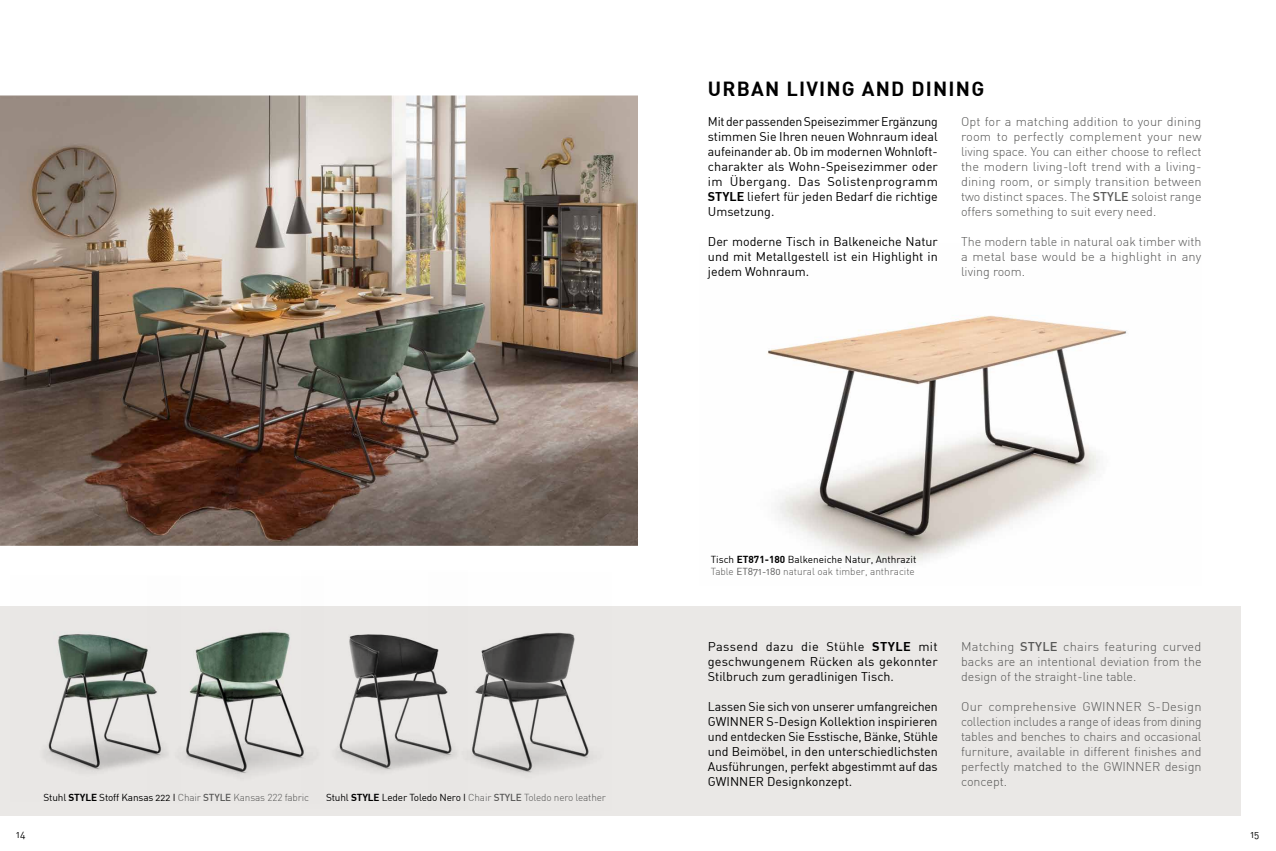
<style>
.page{position:relative;width:1276px;height:851px;background:#fff}
.page>*{position:absolute;margin:0;border:0;box-sizing:border-box;transform-origin:0 0}
.t1{font:20px "DIN Bold";letter-spacing:.06em;color:#000}
.t2{font:300 12.5px/15px "DIN";color:#575756;text-align:justify}
.t3{font:12.5px/15px "DIN Regular Alternate";color:#000;text-align:justify}
.t4{font:10px "DIN Regular Alternate";color:#000}
.t5{font:300 10px "DIN";letter-spacing:-.01em;color:#575756}
.s1{font-family:"DIN Bold"}
.s2{font-weight:500}
.s3{font-family:"DIN";font-weight:300;color:#575756}
.s4{font-family:"DIN";font-weight:500;color:#575756}
.s5{font-family:"DIN Regular Alternate";font-weight:400;color:#000}
.s6{font-family:"DIN Bold";font-weight:400;color:#000}
.s7{font-family:"DIN Regular Alternate";font-weight:400}
</style>
<div class="page">
<div style="left:0;top:605px;width:1240px;height:210px;background:#eae8e6"></div>
<img style="left:0;top:95px;width:638px;height:450px">
<img style="left:10px;top:605px;width:138px;height:167px">
<img style="left:324px;top:605px;width:105px;height:166px">
<img style="left:429px;top:605px;width:182px;height:168px">
<img style="left:767px;top:315px;width:360px;height:249px">
<img style="left:148px;top:605px;width:176px;height:171px">
<h1 class="t1" style="left:708px;top:75px;width:278px">URBAN LIVING AND DINING</h1>
<p class="t3" style="left:708px;top:113px;width:231px">Mit der passenden Speisezimmer Ergänzung stimmen Sie Ihren neuen Wohnraum ideal aufeinander ab. Ob im modernen Wohnloft&shy;charakter als Wohn-Speisezimmer oder im Übergang. Das Solistenprogramm <span class="s1">STYLE</span> liefert für jeden Bedarf die richtige Umsetzung.</p>
<p class="t3" style="left:708px;top:233px;width:231px">Der moderne Tisch in Balkeneiche Natur und mit Metallgestell ist ein Highlight in jedem Wohnraum.</p>
<p class="t2" style="left:961px;top:113px;width:242px">Opt for a matching addition to your dining room to perfectly complement your new living space. You can either choose to reflect the modern living-loft trend with a living&shy;dining room, or simply transition between two distinct spaces. The <span class="s2">STYLE</span> soloist range offers something to suit every need.</p>
<p class="t2" style="left:961px;top:233px;width:242px">The modern table in natural oak timber with a metal base would be a highlight in any living room.</p>
<p class="t4" style="left:44px;top:791px;width:267px">Stuhl <span class="s1">STYLE</span> Stoff Kansas 222 I <span class="s3">Chair</span> <span class="s4">STYLE</span> <span class="s3">Kansas 222 fabric</span></p>
<p class="t5" style="left:326px;top:791px;width:281px"><span class="s5">Stuhl</span> <span class="s6">STYLE</span> <span class="s5">Leder Toledo Nero I</span> Chair <span class="s2">STYLE</span> Toledo nero leather</p>
<p class="t4" style="left:711px;top:552px;width:207px">Tisch <span class="s1">ET871-180</span> Balkeneiche Natur, Anthrazit</p>
<p class="t5" style="left:711px;top:565px;width:206px">Table <span class="s7">ET871-180</span> natural oak timber, anthracite</p>
<p class="t3" style="left:708px;top:638px;width:231px">Passend dazu die Stühle <span class="s1">STYLE</span> mit geschwungenem Rücken als gekonnter Stilbruch zum geradlinigen Tisch.</p>
<p class="t3" style="left:708px;top:698px;width:231px">Lassen Sie sich von unserer umfangreichen GWINNER S-Design Kollektion inspirieren und entdecken Sie Esstische, Bänke, Stühle und Beimöbel, in den unterschiedlichsten Ausführungen, perfekt abgestimmt auf das GWINNER Designkonzept.</p>
<p class="t2" style="left:961px;top:638px;width:242px">Matching <span class="s2">STYLE</span> chairs featuring curved backs are an intentional deviation from the design of the straight-line table.</p>
<p class="t2" style="left:961px;top:698px;width:242px">Our comprehensive GWINNER S-Design collection includes a range of ideas from dining tables and benches to chairs and occasional furniture, available in different finishes and perfectly matched to the GWINNER design concept.</p>
<p class="t4" style="left:16px;top:827px;width:11px">14</p>
<p class="t4" style="left:1250px;top:827px;width:10px">15</p>
</div>
